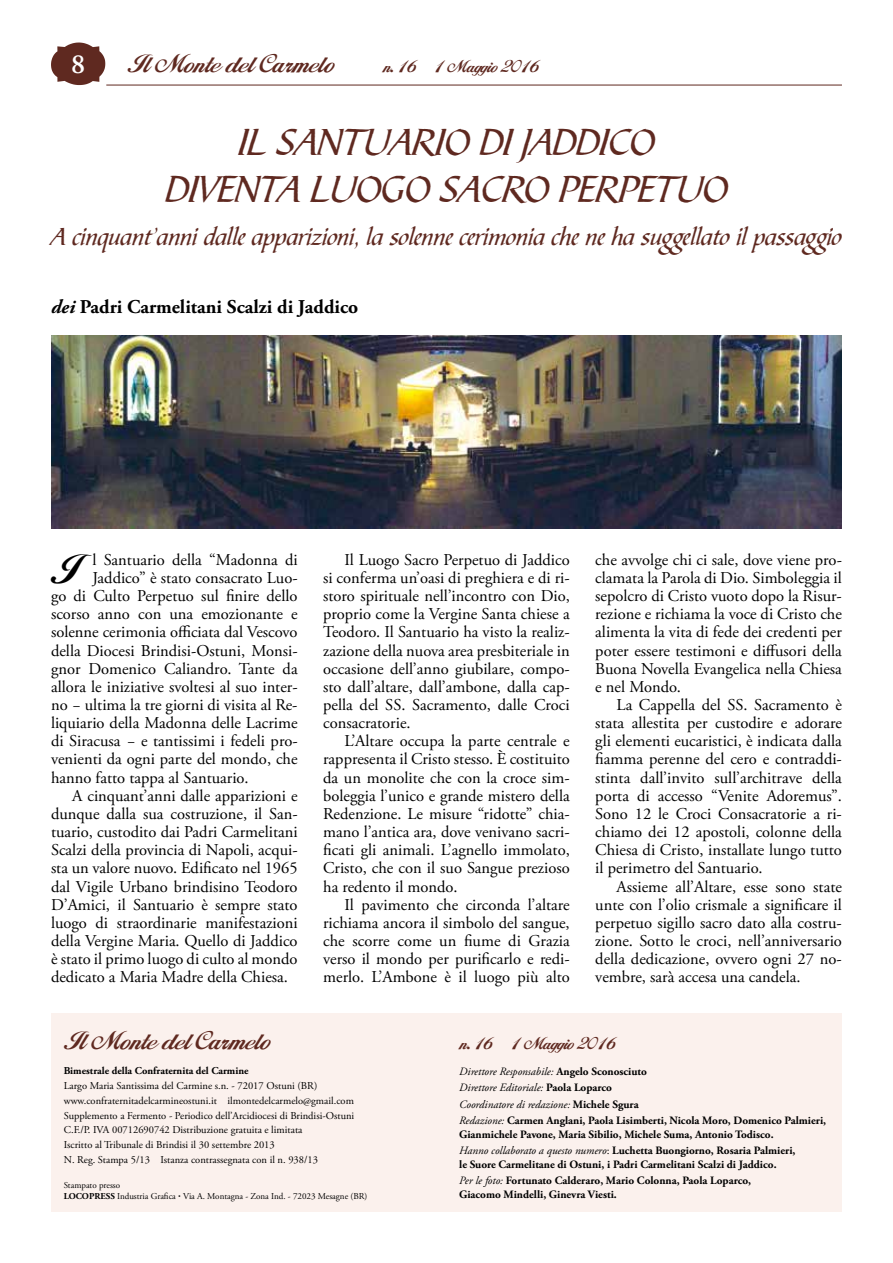
<style>
.page{position:relative;width:893px;height:1263px;background:#fff}
.page>*{position:absolute;margin:0;border:0;box-sizing:border-box;transform-origin:0 0}
.t1{font:41.85px "Alison";color:#000}
.t2{font:39px/46.8px "Bible Script Plain";color:#5f2920;text-align:center}
.t3{font:600 27.75px "Adobe Garamond";color:#fff}
.t4{font:25.8px "Alison";color:#5f2920}
.t5{font:25.5px "Bible Script Plain";color:#5f2920}
.t6{font:700 19.5px "Adobe Garamond Pro";color:#000}
.t7{font:17.25px "Alison";color:#5f2920}
.t8{font:16.5px/18.1px "Adobe Garamond Pro";color:#000;text-align:justify}
.t9{font:700 11.25px/16.5px "Adobe Garamond Pro";color:#000}
.t10{font:10.5px/14.7px "Adobe Garamond Pro";color:#000}
.t11{font:700 10.5px "Adobe Garamond Pro";color:#000}
.t12{font:9px/10.8px "Adobe Garamond Pro";color:#000}
.s1{font-style:italic}
.s2{font-weight:700}
.s3{font-size:6px}
.s4{font-weight:400;font-style:italic}
.s5{font-weight:400}
</style>
<div class="page">
<hr style="left:106px;top:85px;width:736px;height:1px;background:#5f2920">
<svg style="left:51px;top:43px;width:54px;height:42px"></svg>
<div style="left:51px;top:1014px;width:791px;height:198px;background:#fbf1ed"></div>
<img style="left:51px;top:335px;width:791px;height:193px">
<h3 class="t3" style="left:71px;top:49px;width:16px">8</h3>
<h3 class="t4" style="left:128px;top:51px;width:207px">Il Monte del Carmelo</h3>
<p class="t7" style="left:383px;top:58px;width:158px">n. 16 1 Maggio 2016</p>
<h2 class="t2" style="left:165px;top:118px;width:564px">IL SANTUARIO DI JADDICO<br>DIVENTA LUOGO SACRO PERPETUO</h2>
<h3 class="t5" style="left:51px;top:221px;width:792px">A cinquant’anni dalle apparizioni, la solenne cerimonia che ne ha suggellato il passaggio</h3>
<p class="t6" style="left:51px;top:296px;width:309px"><span class="s1">dei</span> Padri Carmelitani Scalzi di Jaddico</p>
<h1 class="t1" style="left:51px;top:548px;width:27px">I</h1>
<p class="t8" style="left:92px;top:551px;width:207px">l Santuario della “Madonna di</p>
<p class="t8" style="left:92px;top:569px;width:207px">Jaddico” è stato consacrato Luo-</p>
<p class="t8" style="left:51px;top:587px;width:248px">go di Culto Perpetuo sul finire dello</p>
<p class="t8" style="left:51px;top:605px;width:248px">scorso anno con una emozionante e</p>
<p class="t8" style="left:51px;top:624px;width:248px">solenne cerimonia officiata dal Vescovo</p>
<p class="t8" style="left:51px;top:642px;width:248px">della Diocesi Brindisi-Ostuni, Monsi-</p>
<p class="t8" style="left:51px;top:660px;width:248px">gnor Domenico Caliandro. Tante da</p>
<p class="t8" style="left:51px;top:678px;width:248px">allora le iniziative svoltesi al suo inter-</p>
<p class="t8" style="left:51px;top:696px;width:248px">no <span class="s1">−</span> ultima la tre giorni di visita al Re-</p>
<p class="t8" style="left:51px;top:714px;width:248px">liquiario della Madonna delle Lacrime</p>
<p class="t8" style="left:51px;top:732px;width:248px">di Siracusa <span class="s1">−</span> e tantissimi i fedeli pro-</p>
<p class="t8" style="left:51px;top:751px;width:248px">venienti da ogni parte del mondo, che</p>
<p class="t8" style="left:51px;top:769px;width:199px">hanno fatto tappa al Santuario.</p>
<p class="t8" style="left:72px;top:787px;width:227px">A cinquant’anni dalle apparizioni e</p>
<p class="t8" style="left:51px;top:805px;width:248px">dunque dalla sua costruzione, il San-</p>
<p class="t8" style="left:51px;top:823px;width:248px">tuario, custodito dai Padri Carmelitani</p>
<p class="t8" style="left:51px;top:841px;width:248px">Scalzi della provincia di Napoli, acqui-</p>
<p class="t8" style="left:51px;top:860px;width:248px">sta un valore nuovo. Edificato nel 1965</p>
<p class="t8" style="left:51px;top:878px;width:248px">dal Vigile Urbano brindisino Teodoro</p>
<p class="t8" style="left:51px;top:896px;width:248px">D’Amici, il Santuario è sempre stato</p>
<p class="t8" style="left:51px;top:914px;width:248px">luogo di straordinarie manifestazioni</p>
<p class="t8" style="left:51px;top:932px;width:248px">della Vergine Maria. Quello di Jaddico</p>
<p class="t8" style="left:51px;top:950px;width:248px">è stato il primo luogo di culto al mondo</p>
<p class="t8" style="left:51px;top:968px;width:238px">dedicato a Maria Madre della Chiesa.</p>
<p class="t8" style="left:323px;top:551px;width:248px;text-indent:21px">Il Luogo Sacro Perpetuo di Jaddico si conferma un’oasi di preghiera e di ri&shy;storo spirituale nell’incontro con Dio, proprio come la Vergine Santa chiese a Teodoro. Il Santuario ha visto la realiz&shy;zazione della nuova area presbiteriale in occasione dell’anno giubilare, compo&shy;sto dall’altare, dall’ambone, dalla cap&shy;pella del SS. Sacramento, dalle Croci consacratorie.</p>
<p class="t8" style="left:323px;top:732px;width:248px;text-indent:21px">L’Altare occupa la parte centrale e rappresenta il Cristo stesso. È costituito da un monolite che con la croce sim&shy;boleggia l’unico e grande mistero della Redenzione. Le misure “ridotte” chia&shy;mano l’antica ara, dove venivano sacri&shy;ficati gli animali. L’agnello immolato, Cristo, che con il suo Sangue prezioso ha redento il mondo.</p>
<p class="t8" style="left:323px;top:896px;width:248px;text-indent:21px">Il pavimento che circonda l’altare richiama ancora il simbolo del sangue, che scorre come un fiume di Grazia verso il mondo per purificarlo e redi&shy;merlo. L’Ambone è il luogo più alto</p>
<p class="t8" style="left:595px;top:551px;width:248px">che avvolge chi ci sale, dove viene pro&shy;clamata la Parola di Dio. Simboleggia il sepolcro di Cristo vuoto dopo la Risur&shy;rezione e richiama la voce di Cristo che alimenta la vita di fede dei credenti per poter essere testimoni e diffusori della Buona Novella Evangelica nella Chiesa e nel Mondo.</p>
<p class="t8" style="left:595px;top:696px;width:248px;text-indent:21px">La Cappella del SS. Sacramento è stata allestita per custodire e adorare gli elementi eucaristici, è indicata dalla fiamma perenne del cero e contraddi&shy;stinta dall’invito sull’architrave della porta di accesso “Venite Adoremus”.<br>Sono 12 le Croci Consacratorie a ri&shy;chiamo dei 12 apostoli, colonne della Chiesa di Cristo, installate lungo tutto il perimetro del Santuario.</p>
<p class="t8" style="left:595px;top:878px;width:248px;text-indent:21px">Assieme all’Altare, esse sono state unte con l’olio crismale a significare il perpetuo sigillo sacro dato alla costru&shy;zione. Sotto le croci, nell’anniversario della dedicazione, ovvero ogni 27 no&shy;vembre, sarà accesa una candela.</p>
<h3 class="t4" style="left:64px;top:1028px;width:207px">Il Monte del Carmelo</h3>
<p class="t7" style="left:459px;top:1035px;width:158px">n. 16 1 Maggio 2016</p>
<p class="t11" style="left:64px;top:1065px;width:186px">Bimestrale della Confraternita del Carmine</p>
<p class="t10" style="left:64px;top:1079px;width:292px">Largo Maria Santissima del Carmine s.n. - 72017 Ostuni (BR) www.confraternitadelcarmineostuni.it ilmontedelcarmelo@gmail.com Supplemento a Fermento - Periodico dell’Arcidiocesi di Brindisi-Ostuni C.F./P. IVA 00712690742 Distribuzione gratuita e limitata<br>Iscritto al Tribunale di Brindisi il 30 settembre 2013<br>N. Reg. Stampa 5/13 Istanza contrassegnata con il n. 938/13</p>
<p class="t12" style="left:64px;top:1180px;width:305px">Stampato presso<br><span class="s2">LOCOPRESS</span> Industria Grafica <span class="s3">•</span> Via A. Montagna - Zona Ind. - 72023 Mesagne (BR)</p>
<p class="t9" style="left:459px;top:1063px;width:368px"><span class="s4">Direttore Responsabile:</span> Angelo Sconosciuto<br><span class="s4">Direttore Editoriale:</span> Paola Loparco<br><span class="s4">Coordinatore di redazione:</span> Michele Sgura<br><span class="s4">Redazione:</span> Carmen Anglani, Paola Lisimberti, Nicola Moro, Domenico Palmieri,</p>
<p class="t9" style="left:459px;top:1126px;width:338px">Gianmichele Pavone, Maria Sibilio, Michele Suma, Antonio Todisco.<br><span class="s4">Hanno collaborato a questo numero</span><span class="s5">:</span> Luchetta Buongiorno, Rosaria Palmieri,</p>
<p class="t9" style="left:459px;top:1156px;width:319px">le Suore Carmelitane di Ostuni, i Padri Carmelitani Scalzi di Jaddico.<br><span class="s4">Per le foto:</span> Fortunato Calderaro, Mario Colonna, Paola Loparco,</p>
<p class="t9" style="left:459px;top:1186px;width:159px">Giacomo Mindelli, Ginevra Viesti.</p>
</div>
